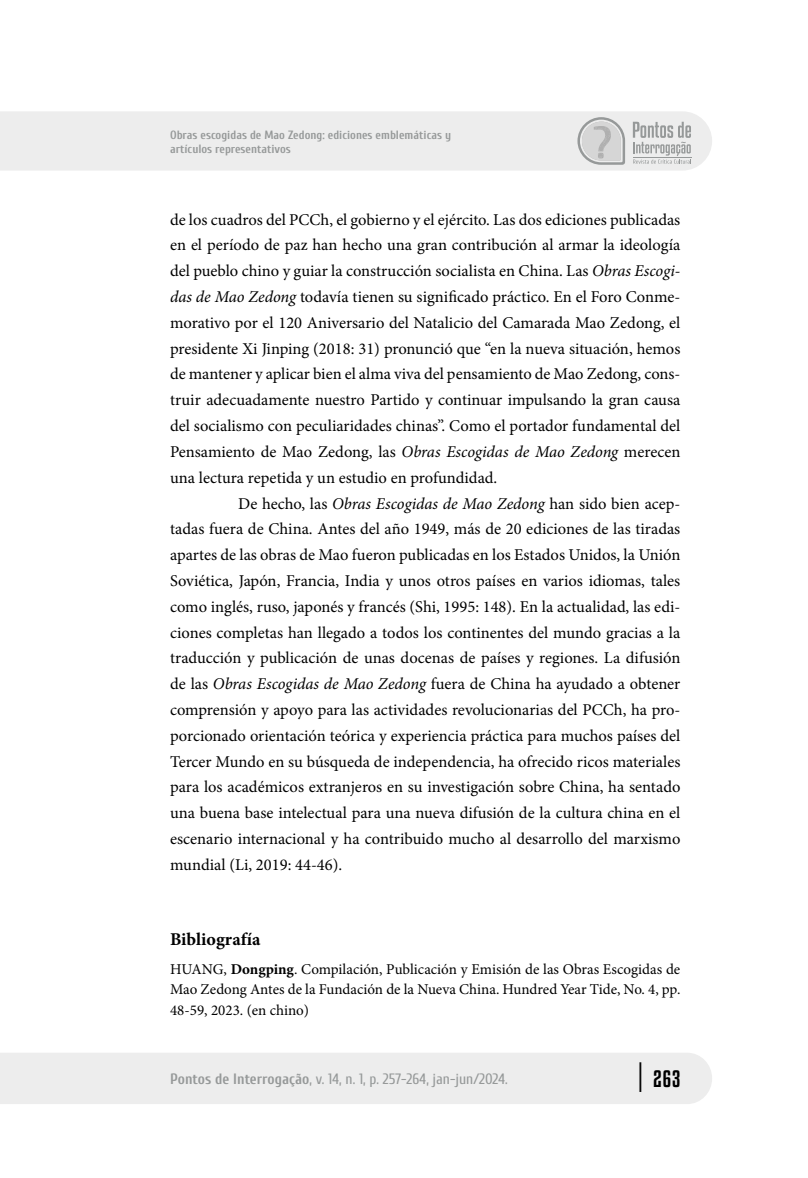
<style>
.page{position:relative;width:808px;height:1178px;background:#fff}
.page>*{position:absolute;margin:0;border:0;box-sizing:border-box;transform-origin:0 0}
.t1{font:21px "Kenyan Coffee Rg";color:#000}
.t2{font:700 18px "Minion Pro";letter-spacing:.005em;color:#000}
.t3{font:16.5px "Minion Pro";color:#000}
.t4{font:15px/20.2px "Minion Pro";color:#000;text-align:justify}
.t5{font:15px "Cuprum";color:#969999}
.t6{font:700 12px/14.4px "Cuprum";color:#969999}
.s1{font-style:italic}
.s2{font-weight:700}
.s3{font-size:26.85px}
</style>
<div class="page">
<div style="left:0;top:1053px;width:712px;height:51px;background:#ededed"></div>
<div style="left:0;top:111px;width:712px;height:60px;background:#ededed"></div>
<svg style="left:633px;top:122px;width:58px;height:42px;background:#cecfcf"></svg>
<hr style="left:633px;top:157px;width:58px;height:1px;background:#969999">
<svg style="left:577px;top:117px;width:48px;height:48px;background:#cecece"></svg>
<p class="t6" style="left:170px;top:127px;width:283px">Obras escogidas de Mao Zedong: ediciones emblemáticas y artículos representativos</p>
<p class="t3" style="left:170px;top:208px;width:512px">de los cuadros del PCCh, el gobierno y el ejército. Las dos ediciones publicadas</p>
<p class="t3" style="left:170px;top:234px;width:512px">en el período de paz han hecho una gran contribución al armar la ideología</p>
<p class="t3" style="left:170px;top:260px;width:512px">del pueblo chino y guiar la construcción socialista en China. Las <span class="s1">Obras Escogi-</span></p>
<p class="t3" style="left:170px;top:286px;width:512px"><span class="s1">das de Mao Zedong</span> todavía tienen su significado práctico. En el Foro Conme-</p>
<p class="t3" style="left:170px;top:311px;width:512px">morativo por el 120 Aniversario del Natalicio del Camarada Mao Zedong, el</p>
<p class="t3" style="left:170px;top:337px;width:512px">presidente Xi Jinping (2018: 31) pronunció que “en la nueva situación, hemos</p>
<p class="t3" style="left:170px;top:363px;width:512px">de mantener y aplicar bien el alma viva del pensamiento de Mao Zedong, cons-</p>
<p class="t3" style="left:170px;top:389px;width:512px">truir adecuadamente nuestro Partido y continuar impulsando la gran causa</p>
<p class="t3" style="left:170px;top:415px;width:512px">del socialismo con peculiaridades chinas”. Como el portador fundamental del</p>
<p class="t3" style="left:170px;top:441px;width:512px">Pensamiento de Mao Zedong, las <span class="s1">Obras Escogidas de Mao Zedong</span> merecen</p>
<p class="t3" style="left:170px;top:466px;width:329px">una lectura repetida y un estudio en profundidad.</p>
<p class="t3" style="left:238px;top:492px;width:444px">De hecho, las <span class="s1">Obras Escogidas de Mao Zedong</span> han sido bien acep-</p>
<p class="t3" style="left:170px;top:518px;width:512px">tadas fuera de China. Antes del año 1949, más de 20 ediciones de las tiradas</p>
<p class="t3" style="left:170px;top:544px;width:512px">apartes de las obras de Mao fueron publicadas en los Estados Unidos, la Unión</p>
<p class="t3" style="left:170px;top:570px;width:512px">Soviética, Japón, Francia, India y unos otros países en varios idiomas, tales</p>
<p class="t3" style="left:170px;top:595px;width:512px">como inglés, ruso, japonés y francés (Shi, 1995: 148). En la actualidad, las edi-</p>
<p class="t3" style="left:170px;top:621px;width:512px">ciones completas han llegado a todos los continentes del mundo gracias a la</p>
<p class="t3" style="left:170px;top:647px;width:512px">traducción y publicación de unas docenas de países y regiones. La difusión</p>
<p class="t3" style="left:170px;top:673px;width:512px">de las <span class="s1">Obras Escogidas de Mao Zedong</span> fuera de China ha ayudado a obtener</p>
<p class="t3" style="left:170px;top:699px;width:512px">comprensión y apoyo para las actividades revolucionarias del PCCh, ha pro-</p>
<p class="t3" style="left:170px;top:724px;width:512px">porcionado orientación teórica y experiencia práctica para muchos países del</p>
<p class="t3" style="left:170px;top:750px;width:512px">Tercer Mundo en su búsqueda de independencia, ha ofrecido ricos materiales</p>
<p class="t3" style="left:170px;top:776px;width:512px">para los académicos extranjeros en su investigación sobre China, ha sentado</p>
<p class="t3" style="left:170px;top:802px;width:512px">una buena base intelectual para una nueva difusión de la cultura china en el</p>
<p class="t3" style="left:170px;top:828px;width:512px">escenario internacional y ha contribuido mucho al desarrollo del marxismo</p>
<p class="t3" style="left:170px;top:853px;width:174px">mundial (Li, 2019: 44-46).</p>
<p class="t2" style="left:170px;top:927px;width:92px">Bibliografía</p>
<p class="t4" style="left:170px;top:959px;width:512px">HUANG, <span class="s2">Dongping</span>. Compilación, Publicación y Emisión de las Obras Escogidas de Mao Zedong Antes de la Fundación de la Nueva China. Hundred Year Tide, No. 4, pp.<br>48-59, 2023. (en chino)</p>
<p class="t5" style="left:170px;top:1068px;width:339px"><span class="s2">Pontos de Interrogação</span>, v. 14, n. 1, p. 257-264, jan-jun/2024.</p>
<p class="t1" style="left:638px;top:1065px;width:44px"><span class="s3">|</span> 263</p>
</div>
